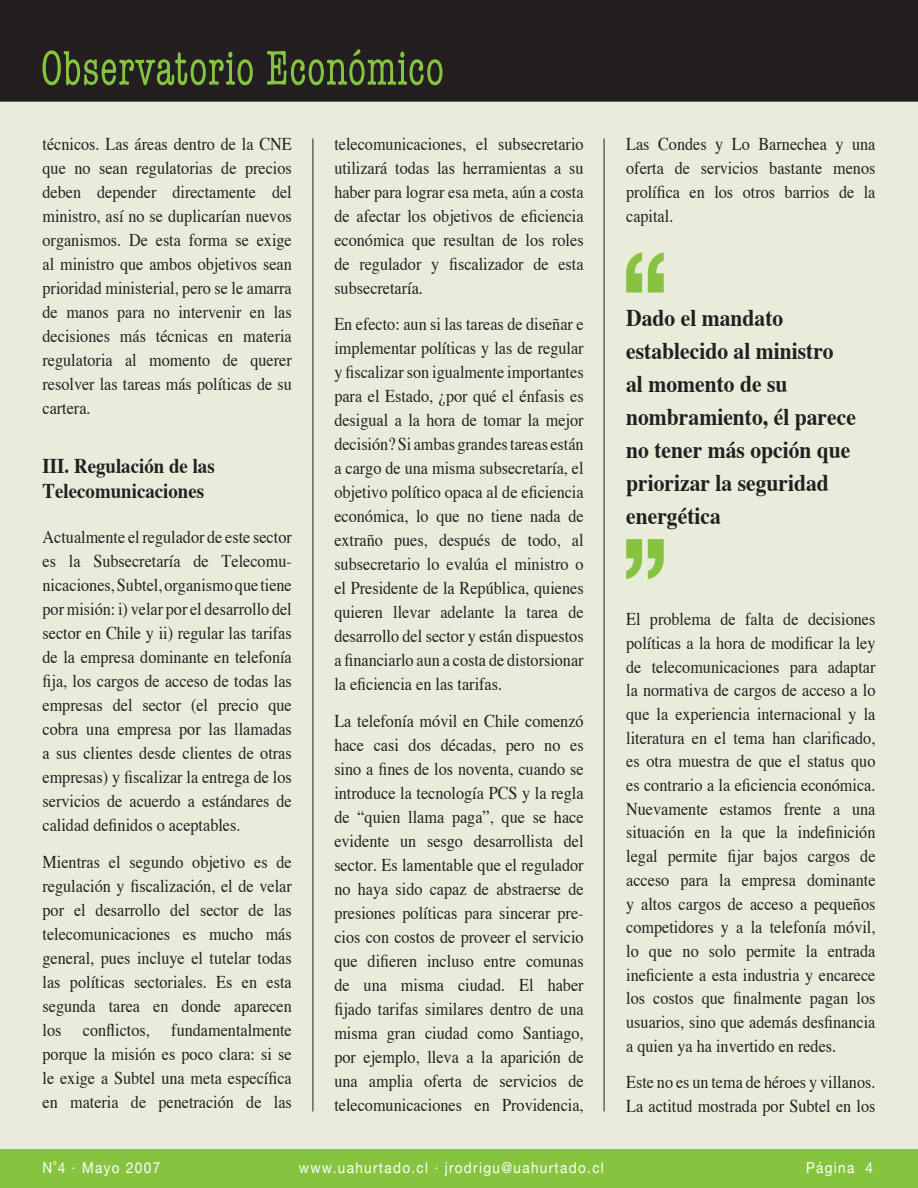
<style>
.page{position:relative;width:918px;height:1188px;background:#fff}
.page>*{position:absolute;margin:0;border:0;box-sizing:border-box;transform-origin:0 0}
.destacado{font:700 24px/33px "Times";color:#231f20;scale:.9 1}
.subtitulo{font:700 21px/25.2px "Times";color:#231f20;scale:.9 1}
.t1{font:18px/24px "Times";color:#231f20;text-align:justify;scale:.9 1}
.t2{font:15px "Helvetica Neue";letter-spacing:.1em;color:#fff;scale:.9 1}
</style>
<div class="page">
<div style="left:0;top:0;width:918px;height:1187px;background:#eaecdb"></div>
<div style="left:0;top:1149px;width:918px;height:39px;background:#86c43f"></div>
<div style="left:0;top:0;width:917px;height:102px;background:#231f20"></div>
<svg style="left:43px;top:50px;width:210px;height:35px;background:#405029"></svg>
<svg style="left:267px;top:49px;width:175px;height:36px;background:#404f29"></svg>
<hr style="left:43px;top:99px;width:832px;height:1px;background:#231f20">
<svg style="left:917px;top:0;width:1px;height:102px"></svg>
<hr style="left:313px;top:138px;width:1px;height:973px;background:#231f20">
<hr style="left:604px;top:138px;width:1px;height:973px;background:#231f20">
<svg style="left:626px;top:252px;width:16px;height:40px"></svg>
<svg style="left:648px;top:252px;width:16px;height:40px"></svg>
<svg style="left:648px;top:539px;width:16px;height:40px"></svg>
<svg style="left:626px;top:539px;width:16px;height:40px"></svg>
<p class="t1" style="left:43px;top:130px;width:279px">técnicos. Las áreas dentro de la CNE que no sean regulatorias de precios deben depender directamente del ministro, así no se duplicarían nuevos organismos. De esta forma se exige al ministro que ambos objetivos sean prioridad ministerial, pero se le amarra de manos para no intervenir en las decisiones más técnicas en materia regulatoria al momento de querer resolver las tareas más políticas de su cartera.</p>
<p class="subtitulo" style="left:43px;top:451px;width:193px">III. Regulación de las<br>Telecomunicaciones</p>
<p class="t1" style="left:43px;top:524px;width:279px">Actualmente el regulador de este sector es la Subsecretaría de Telecomu&shy;nicaciones, Subtel, organismo que tiene por misión: i) velar por el desarrollo del sector en Chile y ii) regular las tarifas de la empresa dominante en telefonía fija, los cargos de acceso de todas las empresas del sector (el precio que cobra una empresa por las llamadas a sus clientes desde clientes de otras empresas) y fiscalizar la entrega de los servicios de acuerdo a estándares de calidad definidos o aceptables.</p>
<p class="t1" style="left:43px;top:848px;width:279px">Mientras el segundo objetivo es de regulación y fiscalización, el de velar por el desarrollo del sector de las telecomunicaciones es mucho más general, pues incluye el tutelar todas las políticas sectoriales. Es en esta segunda tarea en donde aparecen los conflictos, fundamentalmente porque la misión es poco clara: si se le exige a Subtel una meta específica en materia de penetración de las</p>
<p class="t1" style="left:334px;top:130px;width:279px">telecomunicaciones, el subsecretario utilizará todas las herramientas a su haber para lograr esa meta, aún a costa de afectar los objetivos de eficiencia económica que resultan de los roles de regulador y fiscalizador de esta subsecretaría.</p>
<p class="t1" style="left:334px;top:311px;width:279px">En efecto: aun si las tareas de diseñar e implementar políticas y las de regular y fiscalizar son igualmente importantes para el Estado, ¿por qué el énfasis es desigual a la hora de tomar la mejor decisión? Si ambas grandes tareas están a cargo de una misma subsecretaría, el objetivo político opaca al de eficiencia económica, lo que no tiene nada de extraño pues, después de todo, al subsecretario lo evalúa el ministro o el Presidente de la República, quienes quieren llevar adelante la tarea de desarrollo del sector y están dispuestos a financiarlo aun a costa de distorsionar la eficiencia en las tarifas.</p>
<p class="t1" style="left:334px;top:707px;width:279px">La telefonía móvil en Chile comenzó hace casi dos décadas, pero no es sino a fines de los noventa, cuando se introduce la tecnología PCS y la regla de “quien llama paga”, que se hace evidente un sesgo desarrollista del sector. Es lamentable que el regulador no haya sido capaz de abstraerse de presiones políticas para sincerar pre&shy;cios con costos de proveer el servicio que difieren incluso entre comunas de una misma ciudad. El haber fijado tarifas similares dentro de una misma gran ciudad como Santiago, por ejemplo, lleva a la aparición de una amplia oferta de servicios de telecomunicaciones en Providencia,</p>
<p class="t1" style="left:626px;top:130px;width:279px">Las Condes y Lo Barnechea y una oferta de servicios bastante menos prolífica en los otros barrios de la capital.</p>
<p class="destacado" style="left:626px;top:299px;width:257px">Dado el mandato establecido al ministro al momento de su nombramiento, él parece no tener más opción que priorizar la seguridad energética</p>
<p class="t1" style="left:626px;top:606px;width:279px">El problema de falta de decisiones políticas a la hora de modificar la ley de telecomunicaciones para adaptar la normativa de cargos de acceso a lo que la experiencia internacional y la literatura en el tema han clarificado, es otra muestra de que el status quo es contrario a la eficiencia económica.<br>Nuevamente estamos frente a una situación en la que la indefinición legal permite fijar bajos cargos de acceso para la empresa dominante y altos cargos de acceso a pequeños competidores y a la telefonía móvil, lo que no solo permite la entrada ineficiente a esta industria y encarece los costos que finalmente pagan los usuarios, sino que además desfinancia a quien ya ha invertido en redes.</p>
<p class="t1" style="left:626px;top:1069px;width:279px">Este no es un tema de héroes y villanos.<br>La actitud mostrada por Subtel en los</p>
<p class="t2" style="left:43px;top:1158px;width:132px">N˚4 · Mayo 2007</p>
<p class="t2" style="left:299px;top:1158px;width:341px">www.uahurtado.cl · jrodrigu@uahurtado.cl</p>
<p class="t2" style="left:806px;top:1158px;width:55px">Página</p>
</div>
